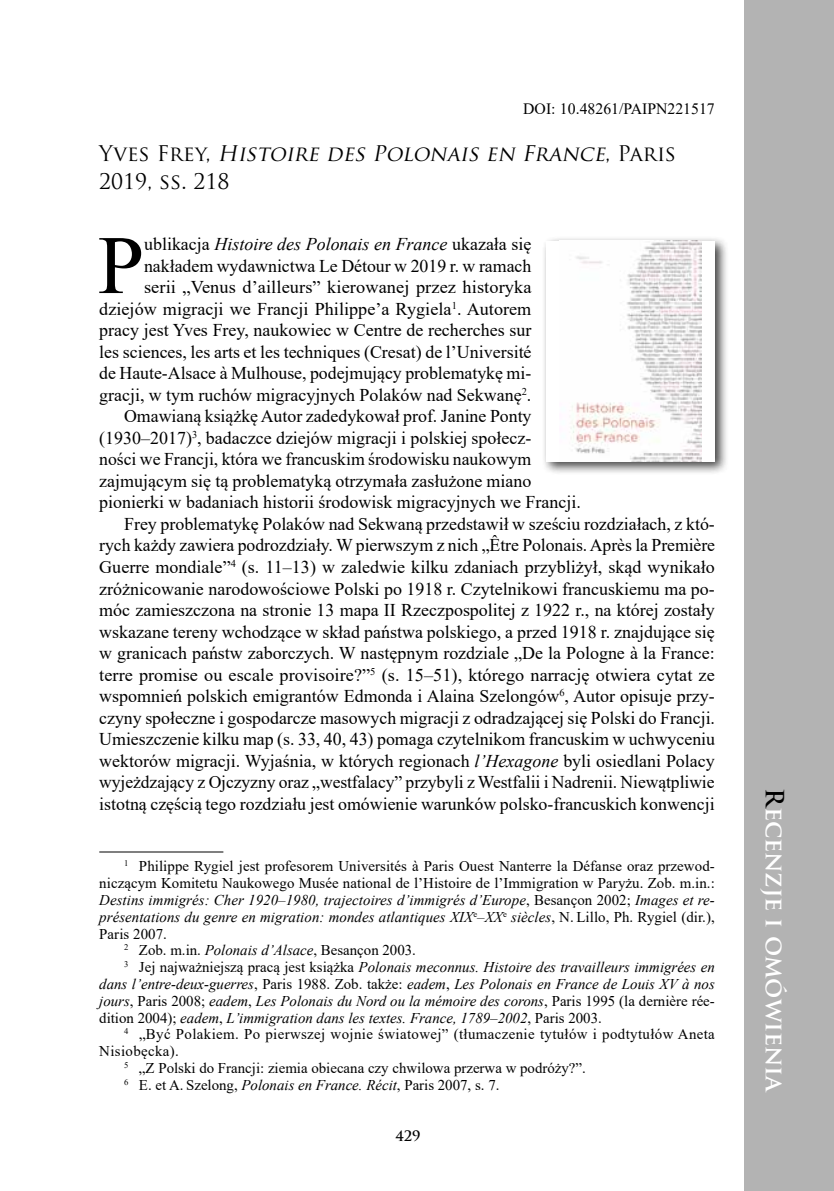
<style>
.page{position:relative;width:834px;height:1191px;background:#fff}
.page>*{position:absolute;margin:0;border:0;box-sizing:border-box;transform-origin:0 0}
.t1{font:82.95px "Times New Roman";color:#000}
.t2{font:700 24.5px "Trajan Pro";color:#fff}
.t3{font:italic 21px/28px "Trajan Pro";color:#000}
.t4{font:17.85px "Times New Roman";color:#000}
.t5{font:italic 17.85px "Times New Roman";color:#000}
.t6{font:15.75px "Times New Roman";color:#000}
.t7{font:italic 14.88px "Times New Roman";color:#000}
.t8{font:14.88px "Times New Roman";letter-spacing:.005em;color:#000}
.t9{font:14.88px "Times New Roman";letter-spacing:.025em;color:#000}
.t10{font:700 14px "Trajan Pro";color:#000}
.s1{font-style:normal}
.s2{font-style:italic}
.s3{color:#000}
</style>
<div class="page">
<div style="left:744px;top:0;width:89px;height:1191px;background:#b3b3b3"></div>
<hr style="left:99px;top:851px;width:124px;height:1px;background:#000">
<div style="left:541px;top:236px;width:188px;height:239px;background:#000;opacity:.75"></div>
<div style="left:546px;top:241px;width:168px;height:220px;background:#fff"></div>
<img style="left:572px;top:241px;width:129px;height:220px">
<p class="t6" style="left:523px;top:97px;width:193px">DOI: 10.48261/PAIPN221517</p>
<p class="t3" style="left:99px;top:139px;width:578px"><span class="s1">Yv e s F re y,</span> Histoire des Polonais en France<span class="s1">, Pa ri s<br>2019, ss. 218</span></p>
<h1 class="t1" style="left:98px;top:207px;width:48px">P</h1>
<p class="t5" style="left:144px;top:232px;width:389px"><span class="s1">ublikacja</span> Histoire des Polonais en France <span class="s1">ukazała się</span></p>
<p class="t4" style="left:144px;top:253px;width:389px">nakładem wydawnictwa Le Détour w 2019 r. w ramach</p>
<p class="t4" style="left:144px;top:274px;width:389px">serii „Venus d’ailleurs” kierowanej przez historyka</p>
<p class="t4" style="left:99px;top:296px;width:433px">dziejów migracji we Francji Philippe’a Rygiela<sup>1</sup>. Autorem</p>
<p class="t4" style="left:99px;top:317px;width:433px">pracy jest Yves Frey, naukowiec w Centre de recherches sur</p>
<p class="t4" style="left:99px;top:339px;width:434px">les sciences, les arts et les techniques (Cresat) de l’Université</p>
<p class="t4" style="left:99px;top:360px;width:433px">de Haute-Alsace à Mulhouse, podejmujący problematykę mi-</p>
<p class="t4" style="left:99px;top:382px;width:433px">gracji, w tym ruchów migracyjnych Polaków nad Sekwanę<sup>2</sup>.</p>
<p class="t4" style="left:124px;top:404px;width:409px">Omawianą książkę Autor zadedykował prof. Janine Ponty</p>
<p class="t4" style="left:99px;top:425px;width:433px">(1930–2017)<sup>3</sup>, badaczce dziejów migracji i polskiej społecz-</p>
<p class="t4" style="left:99px;top:447px;width:433px">ności we Francji, która we francuskim środowisku naukowym</p>
<p class="t4" style="left:99px;top:468px;width:433px">zajmującym się tą problematyką otrzymała zasłużone miano</p>
<p class="t4" style="left:99px;top:490px;width:483px">pionierki w badaniach historii środowisk migracyjnych we Francji.</p>
<p class="t4" style="left:124px;top:511px;width:592px">Frey problematykę Polaków nad Sekwaną przedstawił w sześciu rozdziałach, z któ-</p>
<p class="t4" style="left:99px;top:533px;width:617px">rych każdy zawiera podrozdziały. W pierwszym z nich „Être Polonais. Après la Première</p>
<p class="t4" style="left:99px;top:554px;width:617px">Guerre mondiale”<sup>4</sup> (s. 11–13) w zaledwie kilku zdaniach przybliżył, skąd wynikało</p>
<p class="t4" style="left:99px;top:576px;width:617px">zróżnicowanie narodowościowe Polski po 1918 r. Czytelnikowi francuskiemu ma po-</p>
<p class="t4" style="left:99px;top:597px;width:617px">móc zamieszczona na stronie 13 mapa II Rzeczpospolitej z 1922 r., na której zostały</p>
<p class="t4" style="left:99px;top:619px;width:617px">wskazane tereny wchodzące w skład państwa polskiego, a przed 1918 r. znajdujące się</p>
<p class="t4" style="left:99px;top:640px;width:617px">w granicach państw zaborczych. W następnym rozdziale „De la Pologne à la France:</p>
<p class="t4" style="left:99px;top:662px;width:617px">terre promise ou escale provisoire?”<sup>5</sup> (s. 15–51), którego narrację otwiera cytat ze</p>
<p class="t4" style="left:99px;top:683px;width:617px">wspomnień polskich emigrantów Edmonda i Alaina Szelongów<sup>6</sup>, Autor opisuje przy-</p>
<p class="t4" style="left:99px;top:705px;width:617px">czyny społeczne i gospodarcze masowych migracji z odradzającej się Polski do Francji.</p>
<p class="t4" style="left:99px;top:726px;width:617px">Umieszczenie kilku map (s. 33, 40, 43) pomaga czytelnikom francuskim w uchwyceniu</p>
<p class="t4" style="left:99px;top:748px;width:617px">wektorów migracji. Wyjaśnia, w których regionach <span class="s2">l’Hexagone</span> byli osiedlani Polacy</p>
<p class="t4" style="left:99px;top:769px;width:616px">wyjeżdzający z Ojczyzny oraz „westfalacy” przybyli z Westfalii i Nadrenii. Niewątpliwie</p>
<p class="t4" style="left:99px;top:791px;width:616px">istotną częścią tego rozdziału jest omówienie warunków polsko-francuskich konwencji</p>
<p class="t8" style="left:124px;top:855px;width:592px"><sup>1</sup> Philippe Rygiel jest profesorem Universités à Paris Ouest Nanterre la Défanse oraz przewod-</p>
<p class="t8" style="left:99px;top:872px;width:617px">niczącym Komitetu Naukowego Musée national de l’Histoire de l’Immigration w Paryżu. Zob. m.in.:</p>
<p class="t7" style="left:99px;top:889px;width:617px">Destins immigrés: Cher 1920–1980, trajectoires d’immigrés d’Europe<span class="s1">, Besançon 2002;</span> Images et re-</p>
<p class="t7" style="left:99px;top:906px;width:617px">présentations du genre en migration: mondes atlantiques XIX<sup>e</sup>–XX<sup>e</sup> siècles<span class="s1">, N. Lillo, Ph. Rygiel (dir.),</span></p>
<p class="t8" style="left:99px;top:923px;width:69px">Paris 2007.</p>
<p class="t8" style="left:124px;top:939px;width:293px"><sup>2</sup> Zob. m.in. <span class="s2">Polonais d’Alsace</span>, Besançon 2003.</p>
<p class="t7" style="left:124px;top:957px;width:592px"><sup>3</sup> <span class="s1">Jej najważniejszą pracą jest książka</span> Polonais meconnus. Histoire des travailleurs immigrées en</p>
<p class="t7" style="left:99px;top:973px;width:617px">dans l’entre-deux-guerres<span class="s1">, Paris 1988. Zob. także:</span> eadem<span class="s1">,</span> Les Polonais en France de Louis XV à nos</p>
<p class="t7" style="left:99px;top:990px;width:617px">jours<span class="s1">, Paris 2008;</span> eadem<span class="s1">,</span> Les Polonais du Nord ou la mémoire des corons<span class="s1">, Paris 1995 (la dernière rée-</span></p>
<p class="t7" style="left:99px;top:1007px;width:504px"><span class="s1">dition 2004);</span> eadem<span class="s1">,</span> L’immigration dans les textes. France, 1789<span class="s1">–</span>2002<span class="s1">, Paris 2003.</span></p>
<p class="t9" style="left:124px;top:1023px;width:592px"><sup>4</sup> „Być Polakiem. Po pierwszej wojnie światowej” (tłumaczenie tytułów i podtytułów Aneta</p>
<p class="t9" style="left:99px;top:1040px;width:81px">Nisiobęcka).</p>
<p class="t8" style="left:124px;top:1057px;width:463px"><sup>5</sup> „Z Polski do Francji: ziemia obiecana czy chwilowa przerwa w podróży?”.</p>
<p class="t8" style="left:124px;top:1074px;width:377px"><sup>6</sup> E. et A. Szelong, <span class="s2">Polonais en France. Récit</span>, Paris 2007, s. 7.</p>
<p class="t10" style="left:395px;top:1127px;width:27px">429</p>
<h2 class="t2" style="left:790px;top:788px;width:307px;rotate:90deg"><span class="s3">R</span>ecenzje i omówienia</h2>
</div>
